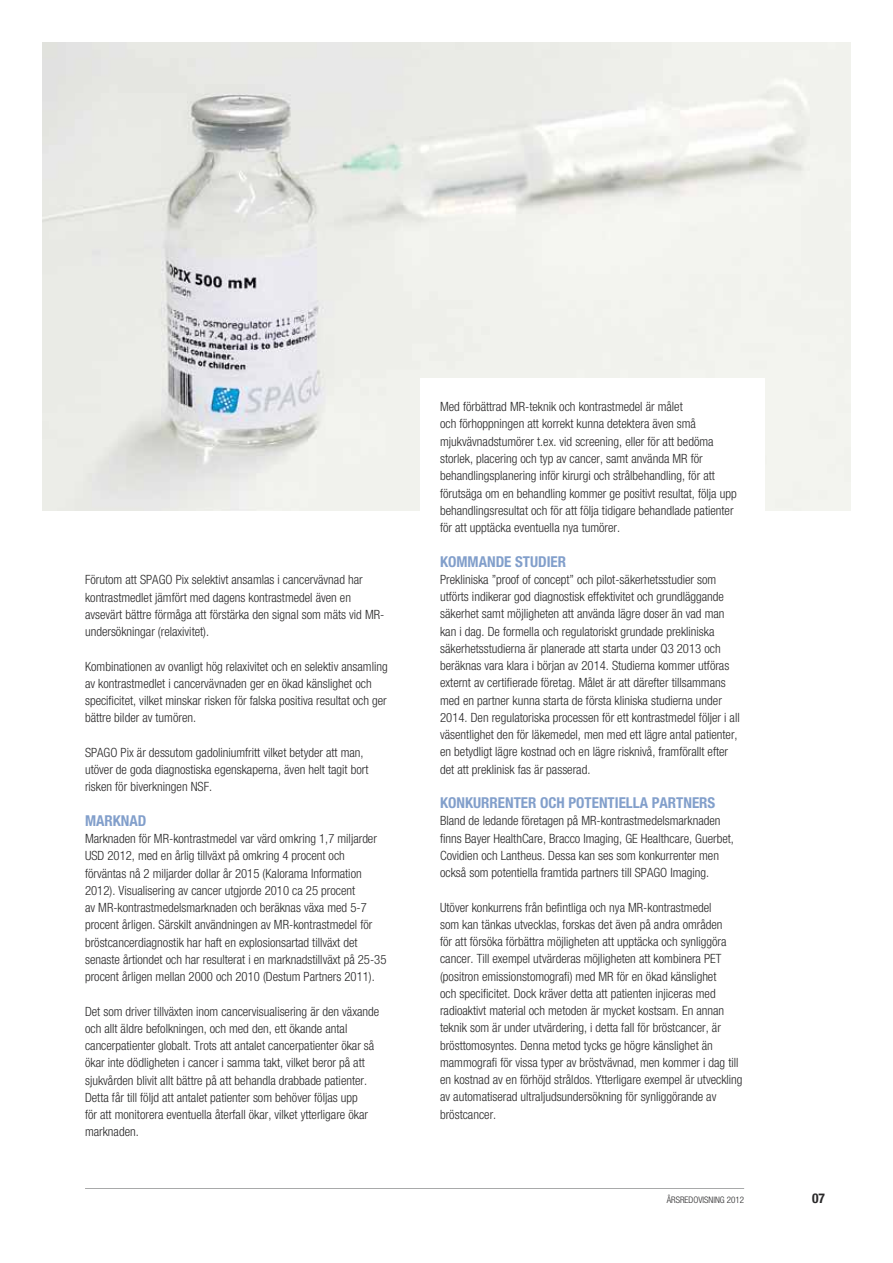
<style>
.page{position:relative;width:893px;height:1263px;background:#fff}
.page>*{position:absolute;margin:0;border:0;box-sizing:border-box;transform-origin:0 0}
.t1{font:700 condensed 15px "Helvetica Neue";color:#829fcb}
.t2{font:700 condensed 13.5px "Helvetica Neue";color:#292829}
.t3{font:300 condensed 12.75px/17.2px "Helvetica Neue";color:#292829}
.t4{font:300 condensed 9px "Helvetica Neue";color:#292829}
</style>
<div class="page">
<hr style="left:85px;top:1188px;width:659px;height:1px;background:#747678">
<img style="left:43px;top:43px;width:807px;height:467px">
<div style="left:420px;top:378px;width:344px;height:287px;background:#fff"></div>
<p class="t3" style="left:85px;top:571px;width:295px">Förutom att SPAGO Pix selektivt ansamlas i cancervävnad har kontrastmedlet jämfört med dagens kontrastmedel även en avsevärt bättre förmåga att förstärka den signal som mäts vid MR&shy;undersökningar (relaxivitet).</p>
<p class="t3" style="left:85px;top:657px;width:304px">Kombinationen av ovanligt hög relaxivitet och en selektiv ansamling av kontrastmedlet i cancervävnaden ger en ökad känslighet och specificitet, vilket minskar risken för falska positiva resultat och ger bättre bilder av tumören.</p>
<p class="t3" style="left:85px;top:743px;width:285px">SPAGO Pix är dessutom gadoliniumfritt vilket betyder att man, utöver de goda diagnostiska egenskaperna, även helt tagit bort risken för biverkningen NSF.</p>
<p class="t1" style="left:85px;top:811px;width:63px">MARKNAD</p>
<p class="t3" style="left:85px;top:830px;width:303px">Marknaden för MR- kontrastmedel var värd omkring 1,7 miljarder USD 2012, med en årlig tillväxt på omkring 4 procent och förväntas nå 2 miljarder dollar år 2015 (Kalorama Information 2012). Visualisering av cancer utgjorde 2010 ca 25 procent<br>av MR- kontrastmedelsmarknaden och beräknas växa med 5-7 procent årligen. Särskilt användningen av MR- kontrastmedel för bröstcancerdiagnostik har haft en explosionsartad tillväxt det senaste årtiondet och har resulterat i en marknadstillväxt på 25-35 procent årligen mellan 2000 och 2010 (Destum Partners 2011).</p>
<p class="t3" style="left:85px;top:1002px;width:296px">Det som driver tillväxten inom cancervisualisering är den växande och allt äldre befolkningen, och med den, ett ökande antal cancerpatienter globalt. Trots att antalet cancerpatienter ökar så ökar inte dödligheten i cancer i samma takt, vilket beror på att sjukvården blivit allt bättre på att behandla drabbade patienter.<br>Detta får till följd att antalet patienter som behöver följas upp<br>för att monitorera eventuella återfall ökar, vilket ytterligare ökar marknaden.</p>
<p class="t3" style="left:440px;top:398px;width:298px">Med förbättrad MR-teknik och kontrastmedel är målet<br>och förhoppningen att korrekt kunna detektera även små mjukvävnadstumörer t.ex. vid screening, eller för att bedöma storlek, placering och typ av cancer, samt använda MR för behandlingsplanering inför kirurgi och strålbehandling, för att förutsäga om en behandling kommer ge positivt resultat, följa upp behandlingsresultat och för att följa tidigare behandlade patienter för att upptäcka eventuella nya tumörer.</p>
<p class="t1" style="left:440px;top:552px;width:128px">KOMMANDE STUDIER</p>
<p class="t3" style="left:440px;top:570px;width:301px">Prekliniska ”proof of concept” och pilot-säkerhetsstudier som utförts indikerar god diagnostisk effektivitet och grundläggande säkerhet samt möjligheten att använda lägre doser än vad man kan i dag. De formella och regulatoriskt grundade prekliniska säkerhetsstudierna är planerade att starta under Q3 2013 och beräknas vara klara i början av 2014. Studierna kommer utföras externt av certifierade företag. Målet är att därefter tillsammans med en partner kunna starta de första kliniska studierna under 2014. Den regulatoriska processen för ett kontrastmedel följer i all väsentlighet den för läkemedel, men med ett lägre antal patienter, en betydligt lägre kostnad och en lägre risknivå, framförallt efter det att preklinisk fas är passerad.</p>
<p class="t1" style="left:440px;top:794px;width:276px">KONKURRENTER OCH POTENTIELLA PARTNERS</p>
<p class="t3" style="left:440px;top:812px;width:295px">Bland de ledande företagen på MR-kontrastmedelsmarknaden finns Bayer HealthCare, Bracco Imaging, GE Healthcare, Guerbet, Covidien och Lantheus. Dessa kan ses som konkurrenter men också som potentiella framtida partners till SPAGO Imaging.</p>
<p class="t3" style="left:440px;top:898px;width:304px">Utöver konkurrens från befintliga och nya MR-kontrastmedel<br>som kan tänkas utvecklas, forskas det även på andra områden<br>för att försöka förbättra möjligheten att upptäcka och synliggöra cancer. Till exempel utvärderas möjligheten att kombinera PET (positron emissionstomografi) med MR för en ökad känslighet<br>och specificitet. Dock kräver detta att patienten injiceras med radioaktivt material och metoden är mycket kostsam. En annan teknik som är under utvärdering, i detta fall för bröstcancer, är brösttomosyntes. Denna metod tycks ge högre känslighet än mammografi för vissa typer av bröstvävnad, men kommer i dag till en kostnad av en förhöjd stråldos. Ytterligare exempel är utveckling av automatiserad ultraljudsundersökning för synliggörande av bröstcancer.</p>
<p class="t4" style="left:667px;top:1195px;width:79px">Årsredovisning 2012</p>
<p class="t2" style="left:812px;top:1190px;width:14px">07</p>
</div>
